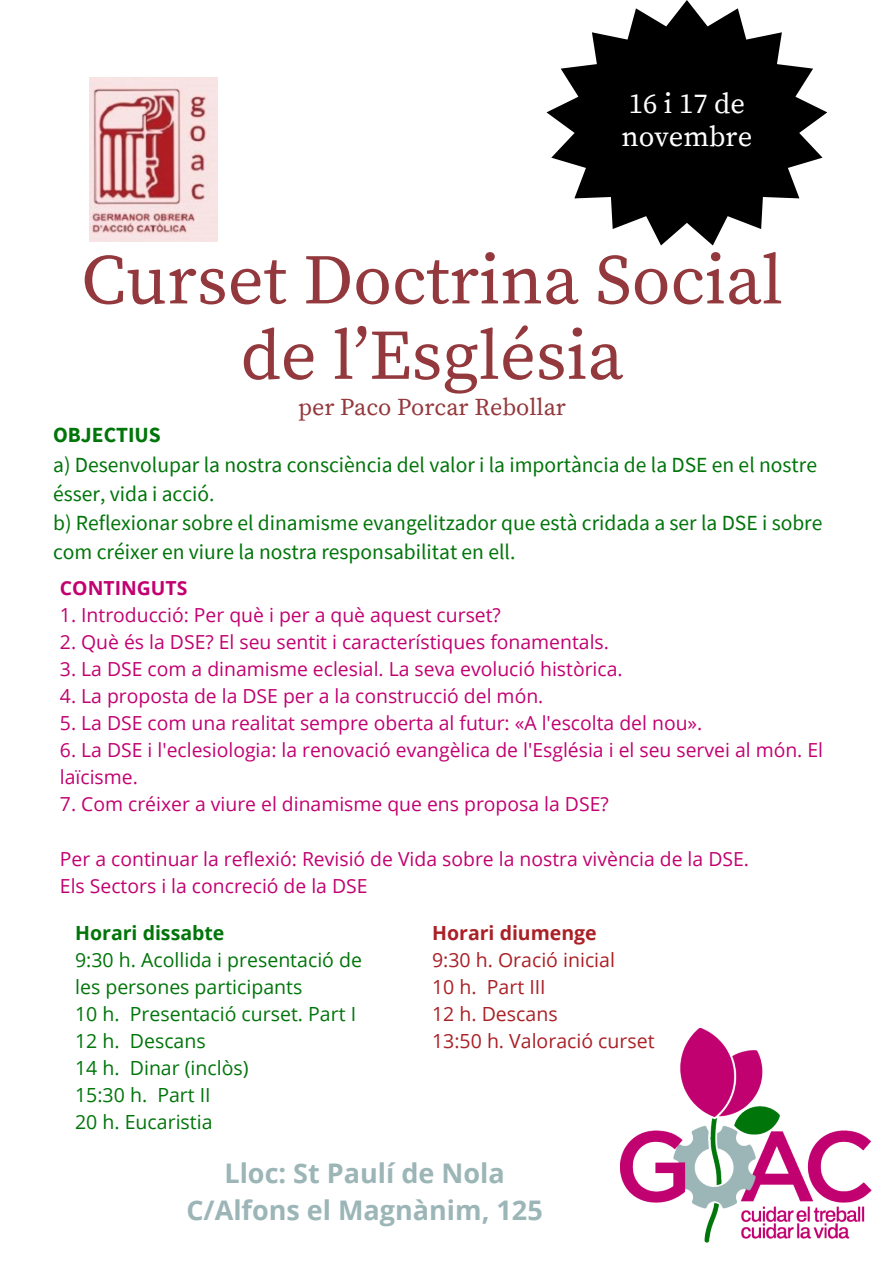
<style>
.page{position:relative;width:894px;height:1264px;background:#fff}
.page>*{position:absolute;margin:0;border:0;box-sizing:border-box;transform-origin:0 0}
.t1{font:70.5px/75.3px "Source Serif Pro";color:#93383c;text-align:center}
.t2{font:28.5px/33.8px "Source Serif Pro";color:#fff}
.t3{font:700 27px/37.2px "Open Sans";color:#9cb5b7;text-align:center}
.t4{font:24px "Source Serif Pro";color:#93383c}
.t5{font:21.6px/29.2px "Source Sans Pro";color:#00750a}
.t6{font:19.5px/27px "Open Sans";color:#00750a}
.t7{font:19.5px/27px "Open Sans";color:#aa2026}
.t8{font:19.35px/27px "Open Sans";color:#c20171}
.t9{font:700 19.35px "Open Sans";color:#c20171}
.s1{font-weight:700}
</style>
<div class="page">
<svg style="left:546px;top:0;width:281px;height:245px;fill:#000"></svg>
<img style="left:620px;top:1028px;width:251px;height:213px">
<img style="left:89px;top:78px;width:129px;height:163px">
<h3 class="t2" style="left:621px;top:87px;width:132px">16 i 17 de novembre</h3>
<p class="t1" style="left:81px;top:245px;width:702px">Curset Doctrina Social de l’Església</p>
<p class="t4" style="left:298px;top:393px;width:269px">per Paco Porcar Rebollar</p>
<h1 class="t5" style="left:53px;top:420px;width:770px"><span class="s1">OBJECTIUS<br></span>a) Desenvolupar la nostra consciència del valor i la importància de la DSE en el nostre ésser, vida i acció.<br>b) Reflexionar sobre el dinamisme evangelitzador que està cridada a ser la DSE i sobre com créixer en viure la nostra responsabilitat en ell.</h1>
<p class="t9" style="left:60px;top:574px;width:129px">CONTINGUTS</p>
<p class="t8" style="left:60px;top:601px;width:442px">1. Introducció: Per què i per a què aquest curset?</p>
<p class="t8" style="left:60px;top:628px;width:550px">2. Què és la DSE? El seu sentit i característiques fonamentals.</p>
<p class="t8" style="left:60px;top:655px;width:564px">3. La DSE com a dinamisme eclesial. La seva evolució històrica.</p>
<p class="t8" style="left:60px;top:682px;width:485px">4. La proposta de la DSE per a la construcció del món.</p>
<p class="t8" style="left:60px;top:709px;width:643px">5. La DSE com una realitat sempre oberta al futur: «A l'escolta del nou».</p>
<p class="t8" style="left:60px;top:736px;width:764px">6. La DSE i l'eclesiologia: la renovació evangèlica de l'Església i el seu servei al món. El laïcisme.</p>
<p class="t8" style="left:60px;top:790px;width:550px">7. Com créixer a viure el dinamisme que ens proposa la DSE?</p>
<h4 class="t8" style="left:60px;top:844px;width:690px">Per a continuar la reflexió: Revisió de Vida sobre la nostra vivència de la DSE.</h4>
<h4 class="t8" style="left:60px;top:871px;width:309px">Els Sectors i la concreció de la DSE</h4>
<p class="t6" style="left:75px;top:919px;width:288px"><span class="s1">Horari dissabte<br></span>9:30 h. Acollida i presentació de les persones participants<br>10 h. Presentació curset. Part I<br>12 h. Descans<br>14 h. Dinar (inclòs)<br>15:30 h. Part II<br>20 h. Eucaristia</p>
<h2 class="t7" style="left:432px;top:919px;width:224px"><span class="s1">Horari diumenge<br></span>9:30 h. Oració inicial<br>10 h. Part III<br>12 h. Descans<br>13:50 h. Valoració curset</h2>
<p class="t3" style="left:186px;top:1154px;width:358px">Lloc: St Paulí de Nola<br>C/Alfons el Magnànim, 125</p>
</div>
